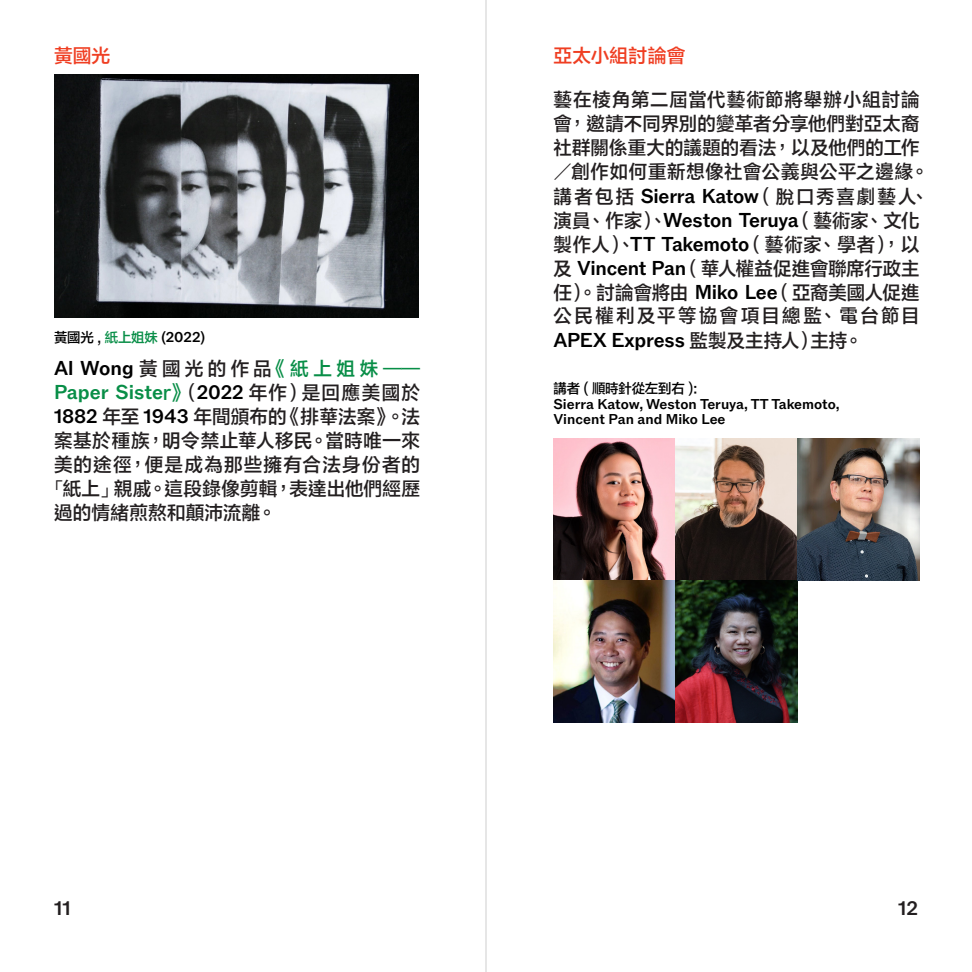
<style>
.page{position:relative;width:972px;height:972px;background:#fff}
.page>*{position:absolute;margin:0;border:0;box-sizing:border-box;transform-origin:0 0}
.cn_12_5_16{font:500 20.1px "ABCROM Unlicensed Trial";letter-spacing:-.005em;color:#088e47}
.t1{font:500 20.1px "ABCROM Unlicensed Trial";letter-spacing:-.01em;color:#000}
.t2{font:500 19.5px "ABCROM Unlicensed Trial";color:#231f20}
.cn_12_5_16-2{font:18.75px/24px "FZLTZHB BIG5 0";letter-spacing:.025em;color:#231f20}
.cn_12_5_16-3{font:18.75px "FZLTZHB BIG5 0";letter-spacing:.005em;color:#231f20}
.cn_12_5_16-4{font:18.75px "FZLTZHB BIG5 0";letter-spacing:.235em;color:#088e47}
.cn_12_5_16-5{font:18.75px "FZLTZHB BIG5 0";letter-spacing:.065em;color:#231f20}
.cn_12_5_16-6{font:18.75px "FZLTZHB BIG5 0";letter-spacing:.01em;color:#ef3e22}
.t3{font:500 14.25px/15px "ABCROM Unlicensed Trial";color:#000}
.t4{font:13.5px "FZLTZHB BIG5 0";letter-spacing:-.01em;color:#000}
.s1{font-family:"FZLTZHB BIG5 0";font-weight:400;font-size:13.5px}
.s2{font-family:"FZLTZHB BIG5 0";font-weight:400;font-size:13.5px;color:#088e47}
.s3{font-family:"ABCROM Unlicensed Trial";font-weight:500;font-size:20.1px;color:#000}
.s4{color:#231f20}
.s5{font-family:"FZLTZHB BIG5 0";font-weight:400;font-size:18.75px}
.s6{font-family:"FZLTZHB BIG5 0";font-weight:400;font-size:18.75px;color:#231f20}
.s7{font-size:19.5px;color:#000}
.s8{font-family:"ABCROM Unlicensed Trial";font-weight:500;font-size:19.5px;color:#000}
</style>
<div class="page">
<img style="left:54px;top:75px;width:364px;height:242px">
<img style="left:554px;top:439px;width:244px;height:283px">
<img style="left:798px;top:439px;width:122px;height:141px">
<hr style="left:485px;top:0;width:2px;height:972px;background:#231f20">
<p class="cn_12_5_16-6" style="left:54px;top:43px;width:58px">黃國光</p>
<p class="t3" style="left:54px;top:330px;width:152px"><span class="s1">黃國光 ,</span> <span class="s2">紙上姐妹</span> (2022)</p>
<p class="cn_12_5_16-4" style="left:54px;top:356px;width:368px"><span class="s3">Al Wong</span><span class="s4">黃國光的作品</span>《紙上姐妹——</p>
<p class="cn_12_5_16" style="left:54px;top:380px;width:368px">Paper Siste<span class="s5">r》</span><span class="s6">（</span><span class="s7">2022</span> <span class="s6">年作）是回應美國於</span></p>
<p class="cn_12_5_16-3" style="left:54px;top:404px;width:368px"><span class="s8">1882</span> 年至 <span class="s8">1943</span> 年間頒布的《排華法案》。法</p>
<p class="cn_12_5_16-2" style="left:54px;top:428px;width:368px">案基於種族，明令禁止華人移民。當時唯一來</p>
<p class="cn_12_5_16-5" style="left:54px;top:452px;width:368px">美的途徑，便是成為那些擁有合法身份者的</p>
<p class="cn_12_5_16-2" style="left:45px;top:476px;width:376px">「紙上」親戚。這段錄像剪輯，表達出他們經歷</p>
<p class="cn_12_5_16-2" style="left:54px;top:500px;width:224px">過的情緒煎熬和顛沛流離。</p>
<p class="cn_12_5_16-6" style="left:554px;top:43px;width:134px">亞太小組討論會</p>
<p class="cn_12_5_16-2" style="left:554px;top:87px;width:377px">藝在棱角第二屆當代藝術節將舉辦小組討論會，邀請不同界別的變革者分享他們對亞太裔社群關係重大的議題的看法，以及他們的工作／創作如何重新想像社會公義與公平之邊緣。講者包括 <span class="s3">Sierra Katow</span>（脫口秀喜劇藝人、演員、作家）、<span class="s3">Weston Teruya</span>（藝術家、文化製作人）、<span class="s3">TT Takemoto</span>（藝術家、學者），以及 <span class="s3">Vincent Pan</span>（華人權益促進會聯席行政主任）。討論會將由 <span class="s3">Miko Lee</span>（亞裔美國人促進公民權利及平等協會項目總監、電台節目</p>
<p class="t1" style="left:554px;top:328px;width:311px">APEX Express <span class="s6">監製及主持人）主持。</span></p>
<p class="t4" style="left:554px;top:380px;width:146px">講者 ( 順時針從左到右 ):</p>
<p class="t3" style="left:554px;top:396px;width:288px">Sierra Katow, Weston Teruya, TT Takemoto,<br>Vincent Pan and Miko Lee</p>
<p class="t2" style="left:54px;top:897px;width:18px">11</p>
<p class="t2" style="left:898px;top:897px;width:21px">12</p>
</div>
